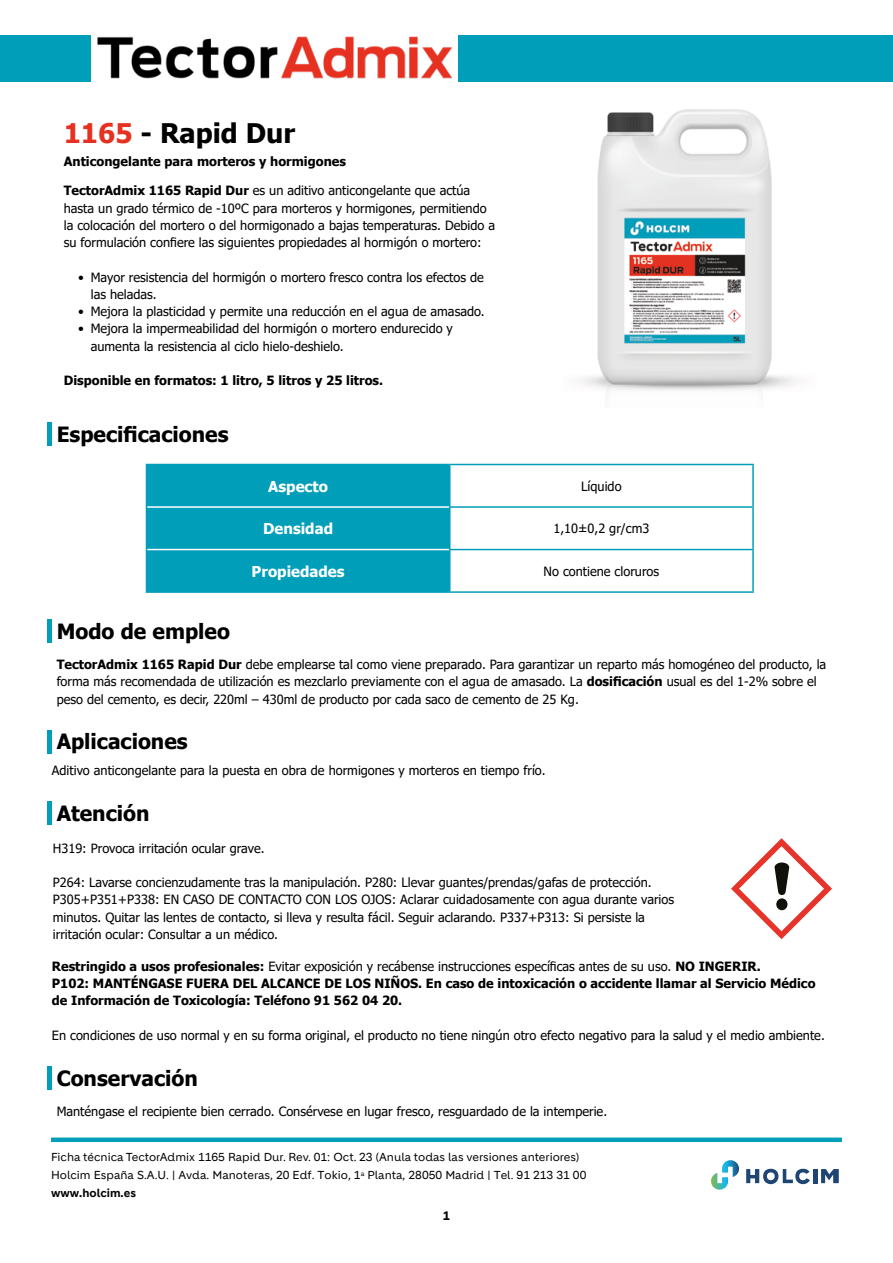
<style>
.page{position:relative;width:893px;height:1263px;background:#fff}
.page>*{position:absolute;margin:0;border:0;box-sizing:border-box;transform-origin:0 0}
.t1{font:700 27px "Tahoma";color:#000}
.t2{font:700 21px "Tahoma";color:#000}
.t3{font:700 15px "Tahoma";color:#fff}
.t4{font:12.75px/17.2px "Tahoma";color:#000}
.t5{font:700 12.75px/17.2px "Tahoma";color:#000}
.t6{font:700 12.75px "Tahoma";color:#020203}
.t7{font:700 12px "Holcim";color:#000}
.t8{font:11.25px/18px "Holcim";color:#000}
.s1{color:#e63020}
.s2{font-weight:700}
.s3{font-weight:400}
</style>
<div class="page">
<div style="left:0;top:35px;width:893px;height:47px;background:#009eb8"></div>
<div style="left:91px;top:33px;width:367px;height:50px;background:#fff"></div>
<img style="left:97px;top:36px;width:355px;height:43px">
<svg style="left:746px;top:1169px;width:64px;height:15px"></svg>
<hr style="left:813px;top:1169px;width:4px;height:14px;background:#1f4573">
<svg style="left:821px;top:1169px;width:18px;height:14px"></svg>
<svg style="left:711px;top:1160px;width:28px;height:30px"></svg>
<div style="left:51px;top:1137px;width:791px;height:5px;background:#009eb9"></div>
<div style="left:47px;top:619px;width:5px;height:24px;background:#009eb9"></div>
<div style="left:47px;top:422px;width:5px;height:24px;background:#009eb9"></div>
<div style="left:147px;top:465px;width:302px;height:126px;background:#009eb9"></div>
<hr style="left:450px;top:464px;width:304px;height:1px;background:#009eb9">
<hr style="left:752px;top:465px;width:2px;height:41px;background:#009eb9">
<hr style="left:449px;top:506px;width:305px;height:2px;background:#009eb9">
<hr style="left:752px;top:508px;width:2px;height:41px;background:#009eb9">
<hr style="left:449px;top:549px;width:305px;height:1px;background:#009eb9">
<hr style="left:752px;top:550px;width:2px;height:41px;background:#009eb9">
<hr style="left:449px;top:591px;width:305px;height:2px;background:#009eb9">
<hr style="left:146px;top:464px;width:304px;height:1px;background:#009eb9">
<hr style="left:146px;top:465px;width:1px;height:42px;background:#009eb9">
<hr style="left:449px;top:465px;width:1px;height:41px;background:#009eb9">
<hr style="left:147px;top:506px;width:302px;height:2px;background:#fff">
<hr style="left:146px;top:507px;width:1px;height:42px;background:#009eb9">
<hr style="left:449px;top:508px;width:1px;height:41px;background:#009eb9">
<hr style="left:147px;top:549px;width:302px;height:1px;background:#fff">
<hr style="left:146px;top:549px;width:1px;height:42px;background:#009eb9">
<hr style="left:449px;top:550px;width:1px;height:41px;background:#009eb9">
<hr style="left:146px;top:591px;width:303px;height:2px;background:#009eb9">
<div style="left:47px;top:730px;width:5px;height:24px;background:#009eb9"></div>
<div style="left:47px;top:802px;width:5px;height:23px;background:#009eb9"></div>
<img style="left:583px;top:109px;width:213px;height:283px">
<svg style="left:731px;top:838px;width:101px;height:101px"></svg>
<div style="left:47px;top:1066px;width:5px;height:24px;background:#009eb9"></div>
<h1 class="t1" style="left:64px;top:114px;width:233px"><span class="s1">1165</span> - Rapid Dur</h1>
<p class="t6" style="left:64px;top:152px;width:284px">Anticongelante para morteros y hormigones</p>
<p class="t4" style="left:64px;top:183px;width:433px"><span class="s2">TectorAdmix 1165 Rapid Dur</span> es un aditivo anticongelante que actúa hasta un grado térmico de -10ºC para morteros y hormigones, permitiendo la colocación del mortero o del hormigonado a bajas temperaturas. Debido a su formulación confiere las siguientes propiedades al hormigón o mortero:</p>
<p class="t4" style="left:91px;top:269px;width:395px;text-indent:-13px">• Mayor resistencia del hormigón o mortero fresco contra los efectos de las heladas.</p>
<p class="t4" style="left:78px;top:304px;width:408px">• Mejora la plasticidad y permite una reducción en el agua de amasado.</p>
<p class="t4" style="left:91px;top:321px;width:364px;text-indent:-13px">• Mejora la impermeabilidad del hormigón o mortero endurecido y aumenta la resistencia al ciclo hielo-deshielo.</p>
<p class="t5" style="left:64px;top:372px;width:321px">Disponible en formatos: 1 litro, 5 litros y 25 litros.</p>
<h2 class="t2" style="left:57px;top:419px;width:173px">Especificaciones</h2>
<h2 class="t2" style="left:57px;top:616px;width:175px">Modo de empleo</h2>
<p class="t3" style="left:268px;top:475px;width:61px">Aspecto</p>
<p class="t4" style="left:581px;top:478px;width:42px">Líquido</p>
<p class="t3" style="left:263px;top:518px;width:71px">Densidad</p>
<p class="t4" style="left:553px;top:521px;width:97px">1,10±0,2 gr/cm3</p>
<p class="t3" style="left:252px;top:561px;width:94px">Propiedades</p>
<p class="t4" style="left:544px;top:563px;width:117px">No contiene cloruros</p>
<p class="t4" style="left:57px;top:656px;width:771px"><span class="s2">TectorAdmix 1165 Rapid Dur</span> debe emplearse tal como viene preparado. Para garantizar un reparto más homogéneo del producto, la forma más recomendada de utilización es mezclarlo previamente con el agua de amasado. La <span class="s2">dosificación</span> usual es del 1-2% sobre el peso del cemento, es decir, 220ml – 430ml de producto por cada saco de cemento de 25 Kg.</p>
<h2 class="t2" style="left:57px;top:727px;width:133px">Aplicaciones</h2>
<p class="t4" style="left:52px;top:762px;width:495px">Aditivo anticongelante para la puesta en obra de hormigones y morteros en tiempo frío.</p>
<h2 class="t2" style="left:57px;top:798px;width:94px">Atención</h2>
<p class="t4" style="left:53px;top:840px;width:213px">H319: Provoca irritación ocular grave.</p>
<p class="t4" style="left:53px;top:875px;width:623px">P264: Lavarse concienzudamente tras la manipulación. P280: Llevar guantes/prendas/gafas de protección.<br>P305+P351+P338: EN CASO DE CONTACTO CON LOS OJOS: Aclarar cuidadosamente con agua durante varios minutos. Quitar las lentes de contacto, si lleva y resulta fácil. Seguir aclarando. P337+P313: Si persiste la irritación ocular: Consultar a un médico.</p>
<p class="t5" style="left:52px;top:958px;width:765px">Restringido a usos profesionales: <span class="s3">Evitar exposición y recábense instrucciones específicas antes de su uso.</span> NO INGERIR.<br>P102: MANTÉNGASE FUERA DEL ALCANCE DE LOS NIÑOS. En caso de intoxicación o accidente llamar al Servicio Médico de Información de Toxicología: Teléfono 91 562 04 20.</p>
<p class="t4" style="left:52px;top:1027px;width:774px">En condiciones de uso normal y en su forma original, el producto no tiene ningún otro efecto negativo para la salud y el medio ambiente.</p>
<h2 class="t2" style="left:57px;top:1063px;width:143px">Conservación</h2>
<p class="t4" style="left:57px;top:1103px;width:552px">Manténgase el recipiente bien cerrado. Consérvese en lugar fresco, resguardado de la intemperie.</p>
<p class="t8" style="left:51px;top:1148px;width:537px">Ficha técnica TectorAdmix 1165 Rapid Dur. Rev. 01: Oct. 23 (Anula todas las versiones anteriores)<br>Holcim España S.A.U. | Avda. Manoteras, 20 Edf. Tokio, 1<sup>a</sup> Planta, 28050 Madrid | Tel. 91 213 31 00 <span class="s2">www.holcim.es</span></p>
<p class="t7" style="left:443px;top:1209px;width:9px">1</p>
</div>
